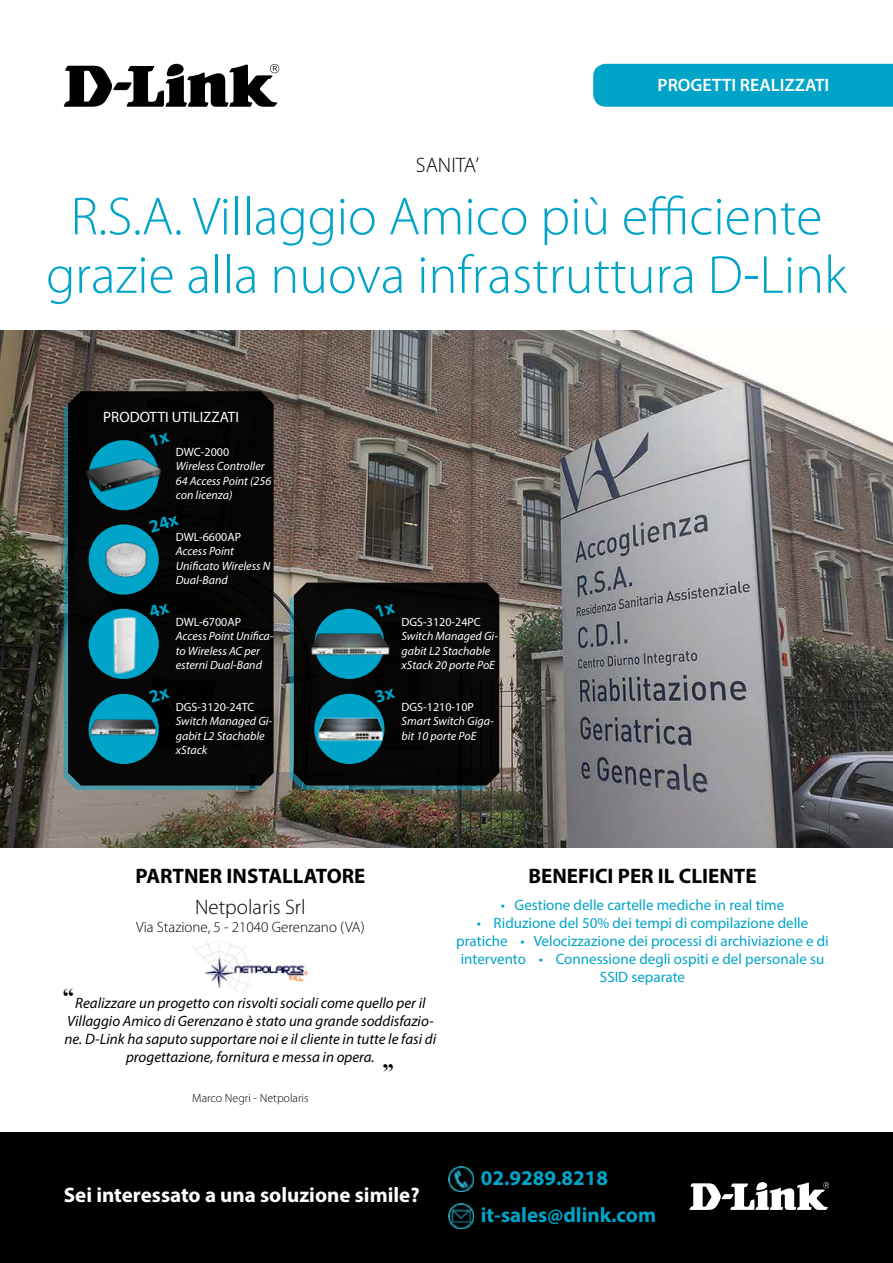
<style>
.page{position:relative;width:893px;height:1263px;background:#fff}
.page>*{position:absolute;margin:0;border:0;box-sizing:border-box;transform-origin:0 0}
.t1{font:300 54px/58.5px "Myriad Pro";color:#00a4c9;text-align:center}
.t2{font:700 22.5px "Times New Roman";color:#000}
.t3{font:700 21px "Myriad Pro";color:#000}
.t4{font:700 21px "Myriad Pro";color:#fff}
.t5{font:700 21px/36.9px "Myriad Pro";color:#00a4c9}
.t6{font:300 21px "Myriad Pro";color:#000}
.t7{font:600 18px "Myriad Pro";color:#fff}
.t8{font:italic 15px/18px "Myriad Pro";color:#000;text-align:center}
.t9{font:15px/18px "Myriad Pro";color:#00a4c9;text-align:center}
.t10{font:300 15px "Myriad Pro";color:#000}
.t11{font:15px "Myriad Pro";color:#fff}
.t12{font:italic 12px/14.4px "Myriad Pro";color:#fff}
.t13{font:12px "Myriad Pro";color:#fff}
.t14{font:300 12px "Myriad Pro";color:#000}
</style>
<div class="page">
<div style="left:593px;top:64px;width:300px;height:43px;background:#00a4c9"></div>
<svg style="left:64px;top:64px;width:215px;height:43px"></svg>
<img style="left:0;top:330px;width:893px;height:518px">
<div style="left:0;top:1132px;width:893px;height:131px;background:#000"></div>
<svg style="left:689px;top:1182px;width:140px;height:28px"></svg>
<img style="left:449px;top:1203px;width:25px;height:25px">
<img style="left:449px;top:1166px;width:25px;height:25px">
<img style="left:192px;top:941px;width:117px;height:51px">
<svg style="left:68px;top:391px;width:206px;height:395px;background:#0c0b0a"></svg>
<svg style="left:64px;top:404px;width:197px;height:386px;background:#080f11"></svg>
<img style="left:69px;top:613px;width:111px;height:62px">
<img style="left:84px;top:453px;width:79px;height:45px">
<img style="left:73px;top:529px;width:107px;height:61px">
<div style="left:89px;top:694px;width:70px;height:70px;background:#00a4c9;border-radius:50%"></div>
<img style="left:89px;top:707px;width:70px;height:39px">
<svg style="left:149px;top:433px;width:21px;height:14px"></svg>
<svg style="left:149px;top:516px;width:30px;height:17px"></svg>
<svg style="left:148px;top:604px;width:22px;height:14px"></svg>
<svg style="left:149px;top:689px;width:21px;height:14px"></svg>
<svg style="left:290px;top:583px;width:209px;height:207px;background:#11262a"></svg>
<h3 class="t6" style="left:416px;top:153px;width:65px">SANITA’</h3>
<h3 class="t7" style="left:658px;top:74px;width:173px">PROGETTI REALIZZATI</h3>
<h1 class="t1" style="left:46px;top:188px;width:802px">R.S.A. Villaggio Amico più efficiente grazie alla nuova infrastruttura D-Link</h1>
<p class="t11" style="left:103px;top:408px;width:137px">PRODOTTI UTILIZZATI</p>
<p class="t13" style="left:176px;top:444px;width:55px">DWC-2000</p>
<p class="t12" style="left:176px;top:459px;width:97px">Wireless Controller<br>64 Access Point (256 con licenza)</p>
<p class="t13" style="left:176px;top:529px;width:67px">DWL-6600AP</p>
<p class="t12" style="left:176px;top:544px;width:96px">Access Point<br>Unificato Wireless N<br>Dual-Band</p>
<p class="t13" style="left:176px;top:614px;width:67px">DWL-6700AP</p>
<p class="t12" style="left:176px;top:629px;width:99px">Access Point Unifica&shy;to Wireless AC per esterni Dual-Band</p>
<p class="t13" style="left:176px;top:699px;width:80px">DGS-3120-24TC</p>
<p class="t12" style="left:176px;top:714px;width:98px">Switch Managed Gi&shy;gabit L2 Stachable xStack</p>
<p class="t13" style="left:401px;top:614px;width:81px">DGS-3120-24PC</p>
<p class="t12" style="left:401px;top:629px;width:98px">Switch Managed Gi&shy;gabit L2 Stachable xStack 20 porte PoE</p>
<p class="t13" style="left:401px;top:699px;width:74px">DGS-1210-10P</p>
<p class="t12" style="left:401px;top:714px;width:94px">Smart Switch Giga&shy;bit 10 porte PoE</p>
<h3 class="t3" style="left:135px;top:862px;width:231px">PARTNER INSTALLATORE</h3>
<h3 class="t3" style="left:528px;top:862px;width:230px">BENEFICI PER IL CLIENTE</h3>
<h3 class="t6" style="left:195px;top:895px;width:112px">Netpolaris Srl</h3>
<p class="t10" style="left:136px;top:919px;width:230px">Via Stazione, 5 - 21040 Gerenzano (VA)</p>
<p class="t9" style="left:501px;top:895px;width:285px">• Gestione delle cartelle mediche in real time</p>
<p class="t9" style="left:456px;top:913px;width:374px">• Riduzione del 50% dei tempi di compilazione delle pratiche • Velocizzazione dei processi di archiviazione e di intervento • Connessione degli ospiti e del personale su SSID separate</p>
<h2 class="t2" style="left:63px;top:980px;width:13px">“</h2>
<p class="t8" style="left:65px;top:994px;width:373px">Realizzare un progetto con risvolti sociali come quello per il Villaggio Amico di Gerenzano è stato una grande soddisfazio&shy;ne. D-Link ha saputo supportare noi e il cliente in tutte le fasi di progettazione, fornitura e messa in opera.</p>
<p class="t14" style="left:192px;top:1091px;width:118px">Marco Negri - Netpolaris</p>
<h2 class="t2" style="left:394px;top:1079px;width:13px;rotate:-180deg">“</h2>
<h3 class="t4" style="left:64px;top:1181px;width:357px">Sei interessato a una soluzione simile?</h3>
<h3 class="t5" style="left:481px;top:1159px;width:177px">02.9289.8218 it-sales@dlink.com</h3>
</div>
